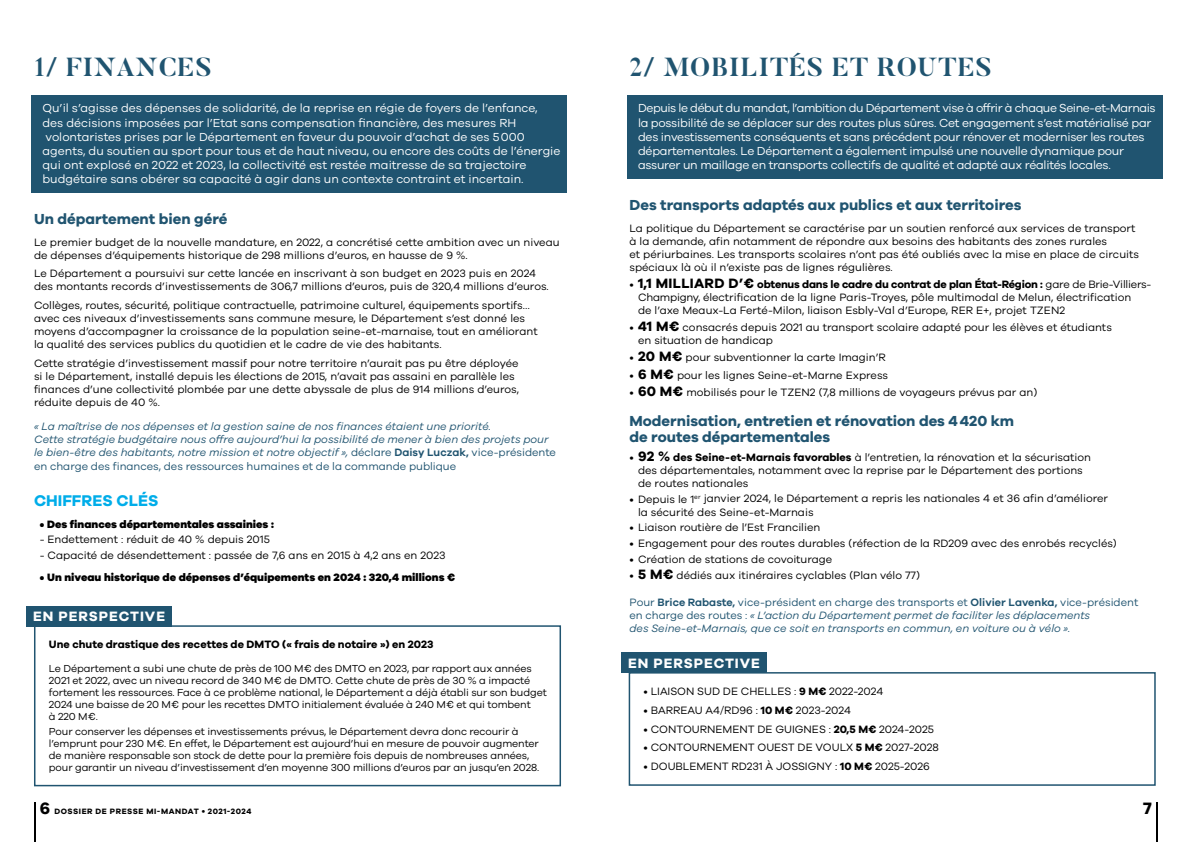
<style>
.page{position:relative;width:1191px;height:842px;background:#fff}
.page>*{position:absolute;margin:0;border:0;box-sizing:border-box;transform-origin:0 0}
.t1{font:700 26px "Butler";letter-spacing:.04em;color:#205470}
.t2{font:700 17px "Galano Grotesque";color:#000}
.t3{font:700 16px "Galano Grotesque";color:#00ade9}
.t4{font:700 15px/16px "Galano Grotesque";color:#205470}
.t5{font:700 14px "Galano Grotesque";letter-spacing:.07em;color:#fff}
.t6{font:12px/14px "Galano Grotesque";letter-spacing:-.015em;color:#fff}
.t7{font:11px/13px "Galano Grotesque";color:#000}
.t8{font:italic 11px/13px "Galano Grotesque";color:#205470}
.t9{font:800 11px "Galano Grotesque";color:#000}
.t10{font:11px "Galano Grotesque";color:#205470}
.t11{font:700 11px "Galano Grotesque";color:#000}
.t12{font:10.5px/12px "Galano Grotesque";letter-spacing:-.01em;color:#000}
.t13{font:700 8px "Galano Grotesque";letter-spacing:.07em;color:#000}
.s1{font-style:normal}
.s2{font-weight:600;font-style:normal}
.s3{font-weight:700;font-size:14px}
.s4{font-weight:700}
.s5{font-size:17px}
</style>
<div class="page">
<div style="left:626px;top:95px;width:536px;height:83px;background:#205470"></div>
<div style="left:628px;top:672px;width:527px;height:114px;border:2px solid #205470"></div>
<div style="left:31px;top:95px;width:536px;height:97px;background:#205470"></div>
<div style="left:34px;top:625px;width:527px;height:161px;border:2px solid #205470"></div>
<hr style="left:1156px;top:802px;width:1px;height:40px;background:#000">
<hr style="left:34px;top:802px;width:2px;height:40px;background:#000">
<div style="left:621px;top:652px;width:146px;height:21px;background:#205470"></div>
<div style="left:26px;top:606px;width:146px;height:20px;background:#205470"></div>
<h1 class="t1" style="left:34px;top:50px;width:179px">1/ FINANCES</h1>
<p class="t6" style="left:43px;top:101px;width:519px">Qu’il s’agisse des dépenses de solidarité, de la reprise en régie de foyers de l’enfance, des décisions imposées par l’Etat sans compensation financière, des mesures RH volontaristes prises par le Département en faveur du pouvoir d’achat de ses 5000 agents, du soutien au sport pour tous et de haut niveau, ou encore des coûts de l’énergie qui ont explosé en 2022 et 2023, la collectivité est restée maitresse de sa trajectoire budgétaire sans obérer sa capacité à agir dans un contexte contraint et incertain.</p>
<h3 class="t4" style="left:34px;top:210px;width:195px">Un département bien géré</h3>
<p class="t7" style="left:34px;top:235px;width:527px">Le premier budget de la nouvelle mandature, en 2022, a concrétisé cette ambition avec un niveau de dépenses d’équipements historique de 298 millions d’euros, en hausse de 9 %.</p>
<p class="t7" style="left:34px;top:267px;width:516px">Le Département a poursuivi sur cette lancée en inscrivant à son budget en 2023 puis en 2024 des montants records d’investissements de 306,7 millions d’euros, puis de 320,4 millions d’euros.</p>
<p class="t7" style="left:34px;top:298px;width:505px">Collèges, routes, sécurité, politique contractuelle, patrimoine culturel, équipements sportifs… avec ces niveaux d’investissements sans commune mesure, le Département s’est donné les moyens d’accompagner la croissance de la population seine-et-marnaise, tout en améliorant la qualité des services publics du quotidien et le cadre de vie des habitants.</p>
<p class="t7" style="left:34px;top:356px;width:486px">Cette stratégie d’investissement massif pour notre territoire n’aurait pas pu être déployée si le Département, installé depuis les élections de 2015, n’avait pas assaini en parallèle les finances d’une collectivité plombée par une dette abyssale de plus de 914 millions d’euros, réduite depuis de 40 %.</p>
<p class="t8" style="left:34px;top:419px;width:523px">« La maîtrise de nos dépenses et la gestion saine de nos finances étaient une priorité.<br>Cette stratégie budgétaire nous offre aujourd’hui la possibilité de mener à bien des projets pour le bien-être des habitants, notre mission et notre objectif », <span class="s1">déclare</span> <span class="s2">Daisy Luczak,</span> <span class="s1">vice-présidente</span></p>
<p class="t10" style="left:34px;top:460px;width:424px">en charge des finances, des ressources humaines et de la commande publique</p>
<h3 class="t3" style="left:34px;top:491px;width:126px">CHIFFRES CLÉS</h3>
<p class="t9" style="left:40px;top:517px;width:236px">• Des finances départementales assainies :</p>
<p class="t7" style="left:40px;top:533px;width:232px">- Endettement : réduit de 40 % depuis 2015</p>
<p class="t7" style="left:40px;top:549px;width:407px">- Capacité de désendettement : passée de 7,6 ans en 2015 à 4,2 ans en 2023</p>
<p class="t9" style="left:40px;top:570px;width:417px">• Un niveau historique de dépenses d’équipements en 2024 : 320,4 millions €</p>
<p class="t5" style="left:33px;top:608px;width:133px">EN PERSPECTIVE</p>
<h1 class="t1" style="left:629px;top:50px;width:364px">2/ MOBILITÉS ET ROUTES</h1>
<p class="t6" style="left:638px;top:101px;width:519px">Depuis le début du mandat, l’ambition du Département vise à offrir à chaque Seine-et-Marnais la possibilité de se déplacer sur des routes plus sûres. Cet engagement s’est matérialisé par des investissements conséquents et sans précédent pour rénover et moderniser les routes départementales. Le Département a également impulsé une nouvelle dynamique pour assurer un maillage en transports collectifs de qualité et adapté aux réalités locales.</p>
<h3 class="t4" style="left:629px;top:196px;width:393px">Des transports adaptés aux publics et aux territoires</h3>
<p class="t7" style="left:629px;top:221px;width:511px">La politique du Département se caractérise par un soutien renforcé aux services de transport à la demande, afin notamment de répondre aux besoins des habitants des zones rurales<br>et périurbaines. Les transports scolaires n’ont pas été oubliés avec la mise en place de circuits spéciaux là où il n’existe pas de lignes régulières.</p>
<p class="t7" style="left:638px;top:277px;width:515px;text-indent:-9px">• <span class="s3">1,1 MILLIARD D’€</span> <span class="s4">obtenus dans le cadre du contrat de plan État-Région :</span> gare de Brie-Villiers-<br>Champigny, électrification de la ligne Paris-Troyes, pôle multimodal de Melun, électrification<br>de l’axe Meaux-La Ferté-Milon, liaison Esbly-Val d’Europe, RER E+, projet TZEN2</p>
<p class="t7" style="left:638px;top:320px;width:475px;text-indent:-8px">• <span class="s3">41 M€</span> consacrés depuis 2021 au transport scolaire adapté pour les élèves et étudiants en situation de handicap</p>
<p class="t7" style="left:629px;top:351px;width:258px">• <span class="s3">20 M€</span> pour subventionner la carte Imagin’R</p>
<p class="t7" style="left:629px;top:368px;width:260px">• <span class="s3">6 M€</span> pour les lignes Seine-et-Marne Express</p>
<p class="t7" style="left:629px;top:385px;width:409px">• <span class="s3">60 M€</span> mobilisés pour le TZEN2 (7,8 millions de voyageurs prévus par an)</p>
<h3 class="t4" style="left:629px;top:412px;width:386px">Modernisation, entretien et rénovation des 4420 km de routes départementales</h3>
<p class="t7" style="left:638px;top:450px;width:454px;text-indent:-9px">• <span class="s3">92 %</span> <span class="s4">des Seine-et-Marnais favorables</span> à l’entretien, la rénovation et la sécurisation des départementales, notamment avec la reprise par le Département des portions de routes nationales</p>
<p class="t7" style="left:638px;top:492px;width:471px;text-indent:-9px">• Depuis le 1<sup>er</sup> janvier 2024, le Département a repris les nationales 4 et 36 afin d’améliorer la sécurité des Seine-et-Marnais</p>
<p class="t7" style="left:629px;top:521px;width:192px">• Liaison routière de l’Est Francilien</p>
<p class="t7" style="left:629px;top:537px;width:488px">• Engagement pour des routes durables (réfection de la RD209 avec des enrobés recyclés)</p>
<p class="t7" style="left:629px;top:552px;width:204px">• Création de stations de covoiturage</p>
<p class="t7" style="left:629px;top:568px;width:292px">• <span class="s3">5 M€</span> dédiés aux itinéraires cyclables (Plan vélo 77)</p>
<p class="t8" style="left:629px;top:595px;width:510px"><span class="s1">Pour</span> <span class="s2">Brice Rabaste,</span> <span class="s1">vice-président en charge des transports et</span> <span class="s2">Olivier Lavenka,</span> <span class="s1">vice-président en charge des routes :</span> « L’action du Département permet de faciliter les déplacements<br>des Seine-et-Marnais, que ce soit en transports en commun, en voiture ou à vélo ».</p>
<p class="t11" style="left:49px;top:638px;width:386px">Une chute drastique des recettes de DMTO (« frais de notaire ») en 2023</p>
<p class="t12" style="left:49px;top:662px;width:499px">Le Département a subi une chute de près de 100 M€ des DMTO en 2023, par rapport aux années 2021 et 2022, avec un niveau record de 340 M€ de DMTO. Cette chute de près de 30 % a impacté fortement les ressources. Face à ce problème national, le Département a déjà établi sur son budget 2024 une baisse de 20 M€ pour les recettes DMTO initialement évaluée à 240 M€ et qui tombent<br>à 220 M€.</p>
<p class="t12" style="left:49px;top:725px;width:492px">Pour conserver les dépenses et investissements prévus, le Département devra donc recourir à l’emprunt pour 230 M€. En effet, le Département est aujourd’hui en mesure de pouvoir augmenter de manière responsable son stock de dette pour la première fois depuis de nombreuses années, pour garantir un niveau d’investissement d’en moyenne 300 millions d’euros par an jusqu’en 2028.</p>
<p class="t13" style="left:40px;top:806px;width:213px"><span class="s5">6</span> DOSSIER DE PRESSE MI-MANDAT • 2021-2024</p>
<h2 class="t2" style="left:1143px;top:797px;width:10px">7</h2>
<p class="t5" style="left:628px;top:654px;width:133px">EN PERSPECTIVE</p>
<p class="t7" style="left:643px;top:685px;width:241px">• LIAISON SUD DE CHELLES : <span class="s4">9 M€</span> 2022-2024</p>
<p class="t7" style="left:643px;top:703px;width:209px">• BARREAU A4/RD96 : <span class="s4">10 M€</span> 2023-2024</p>
<p class="t7" style="left:643px;top:722px;width:292px">• CONTOURNEMENT DE GUIGNES : <span class="s4">20,5 M€</span> 2024-2025</p>
<p class="t7" style="left:643px;top:741px;width:297px">• CONTOURNEMENT OUEST DE VOULX <span class="s4">5 M€</span> 2027-2028</p>
<p class="t7" style="left:643px;top:759px;width:288px">• DOUBLEMENT RD231 À JOSSIGNY : <span class="s4">10 M€</span> 2025-2026</p>
</div>
